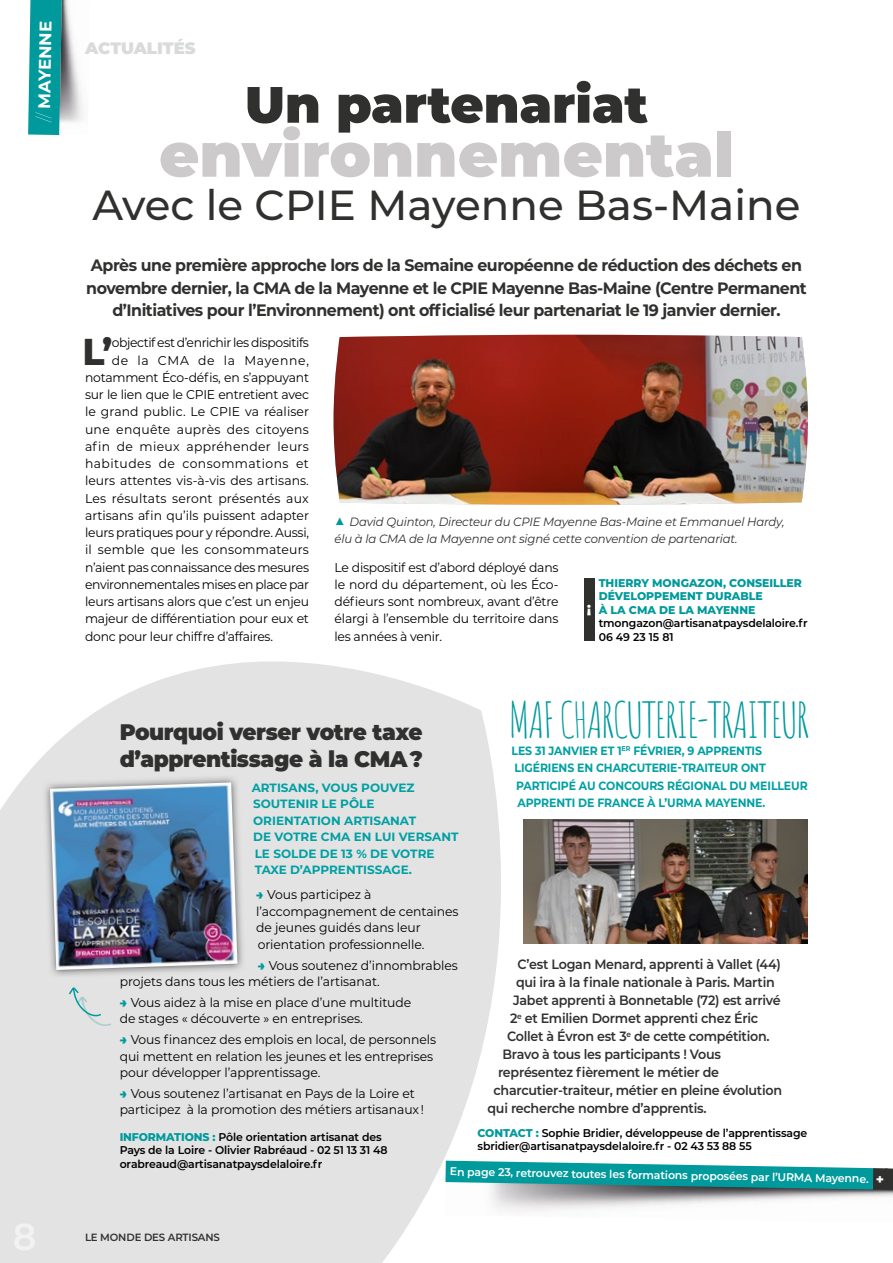
<style>
.page{position:relative;width:893px;height:1263px;background:#fff}
.page>*{position:absolute;margin:0;border:0;box-sizing:border-box;transform-origin:0 0}
.t1{font:900 61.5px "Montserrat";color:#cccaca}
.t2{font:900 51px "Montserrat";color:#30302f}
.t3{font:48px "Amatic SC";letter-spacing:-.04em;color:#009a9c}
.t4{font:500 42px "Montserrat";color:#30302f}
.t5{font:800 37.35px "Montserrat";color:#30302f}
.t6{font:900 22.5px/27px "Montserrat";letter-spacing:-.02em;color:#30302f;scale:.96 1}
.t7{font:700 16.95px "Montserrat";color:#fff}
.t8{font:700 16.5px/22.5px "Montserrat";letter-spacing:-.03em;color:#30302f;text-align:center;scale:.96 1}
.t9{font:900 16.5px "Montserrat";color:#d9dada}
.t10{font:800 15px "Montserrat";color:#fff}
.t11{font:600 13.5px "Montserrat";letter-spacing:-.02em;color:#313130;scale:.94 1}
.t12{font:12.75px/16.5px "Montserrat";letter-spacing:-.005em;color:#000}
.t13{font:12.75px "Montserrat";letter-spacing:-.03em;color:#000}
.t14{font:12.75px "Montserrat";letter-spacing:.015em;color:#000}
.t15{font:12.75px "Montserrat";letter-spacing:.025em;color:#000}
.t16{font:12.75px "Montserrat";letter-spacing:.035em;color:#000}
.t17{font:12.75px "Montserrat";letter-spacing:.055em;color:#000}
.t18{font:700 12px/17.2px "Montserrat";letter-spacing:-.01em;color:#00a0a3;scale:.91 1}
.t19{font:italic 12px/16.5px "Montserrat";letter-spacing:-.015em;color:#30302f}
.t20{font:700 12px/16.5px "Montserrat";letter-spacing:-.01em;color:#00a0a3}
.t21{font:600 11.25px/13.5px "Montserrat";letter-spacing:-.01em;color:#000}
.t22{font:800 11.25px/13.5px "Montserrat";color:#009a9c}
.t23{font:600 11.25px "Montserrat";color:#fff}
.t24{font:600 10.5px "Montserrat";letter-spacing:-.015em;color:#313130}
.s1{font-weight:100}
.s2{font-weight:900;font-style:normal;font-size:18px;color:#009a9c}
.s3{font-weight:900;color:#009a9c}
.s4{font-weight:800;color:#009a9c}
</style>
<div class="page">
<svg style="left:0;top:661px;width:564px;height:602px;fill:#e4e3e4"></svg>
<img style="left:445px;top:1189px;width:448px;height:34px">
<div style="left:872px;top:1168px;width:15px;height:22px;background:#30302f"></div>
<div style="left:885px;top:1168px;width:8px;height:22px;background:#30302f"></div>
<img style="left:334px;top:335px;width:474px;height:170px">
<div style="left:584px;top:578px;width:10px;height:63px;background:#30302f"></div>
<img style="left:42px;top:774px;width:204px;height:203px">
<img style="left:121px;top:976px;width:125px;height:1px">
<img style="left:50px;top:782px;width:187px;height:188px">
<img style="left:78px;top:996px;width:32px;height:29px">
<svg style="left:69px;top:987px;width:32px;height:29px"></svg>
<img style="left:523px;top:820px;width:285px;height:124px">
<div style="left:28px;top:0;width:31px;height:135px;background:#009a9c"></div>
<img style="left:62px;top:0;width:21px;height:122px">
<img style="left:59px;top:0;width:3px;height:135px">
<svg style="left:445px;top:1161px;width:438px;height:28px;background:#32a5a6"></svg>
<h3 class="t7" style="left:32px;top:122px;width:103px;rotate:-89deg"><span class="s1">//</span> MAYENNE</h3>
<p class="t9" style="left:85px;top:36px;width:112px">ACTUALITÉS</p>
<h2 class="t2" style="left:245px;top:66px;width:405px">Un partenariat</h2>
<h1 class="t1" style="left:159px;top:109px;width:576px">environnemental</h1>
<h3 class="t4" style="left:92px;top:176px;width:709px">Avec le CPIE Mayenne Bas-Maine</h3>
<p class="t8" style="left:86px;top:253px;width:752px">Après une première approche lors de la Semaine européenne de réduction des déchets en novembre dernier, la CMA de la Mayenne et le CPIE Mayenne Bas-Maine (Centre Permanent d’Initiatives pour l’Environnement) ont officialisé leur partenariat le 19 janvier dernier.</p>
<h3 class="t5" style="left:82px;top:324px;width:31px">L’</h3>
<p class="t13" style="left:112px;top:334px;width:199px">objectif est d’enrichir les dispositifs</p>
<p class="t17" style="left:112px;top:351px;width:199px">de la CMA de la Mayenne,</p>
<p class="t12" style="left:85px;top:369px;width:225px">notamment Éco-défis, en s’appuyant</p>
<p class="t12" style="left:85px;top:386px;width:225px">sur le lien que le CPIE entretient avec</p>
<p class="t12" style="left:85px;top:403px;width:226px">le grand public. Le CPIE va réaliser</p>
<p class="t15" style="left:85px;top:420px;width:225px">une enquête auprès des citoyens</p>
<p class="t15" style="left:85px;top:437px;width:225px">afin de mieux appréhender leurs</p>
<p class="t16" style="left:85px;top:455px;width:225px">habitudes de consommations et</p>
<p class="t12" style="left:85px;top:472px;width:225px">leurs attentes vis-à-vis des artisans.</p>
<p class="t14" style="left:85px;top:489px;width:225px">Les résultats seront présentés aux</p>
<p class="t12" style="left:85px;top:507px;width:225px">artisans afin qu’ils puissent adapter</p>
<p class="t12" style="left:85px;top:524px;width:226px">leurs pratiques pour y répondre. Aussi,</p>
<p class="t14" style="left:85px;top:541px;width:225px">il semble que les consommateurs</p>
<p class="t12" style="left:85px;top:558px;width:226px">n’aient pas connaissance des mesures</p>
<p class="t13" style="left:85px;top:575px;width:225px">environnementales mises en place par</p>
<p class="t12" style="left:85px;top:593px;width:225px">leurs artisans alors que c’est un enjeu</p>
<p class="t12" style="left:85px;top:610px;width:225px">majeur de différentiation pour eux et</p>
<p class="t12" style="left:85px;top:627px;width:190px">donc pour leur chiffre d’affaires.</p>
<p class="t19" style="left:334px;top:513px;width:451px"><span class="s2">▲</span> David Quinton, Directeur du CPIE Mayenne Bas-Maine et Emmanuel Hardy, élu à la CMA de la Mayenne ont signé cette convention de partenariat.</p>
<p class="t12" style="left:334px;top:558px;width:225px;line-height:17.2px;text-align:justify">Le dispositif est d’abord déployé dans le nord du département, où les Éco&shy;défieurs sont nombreux, avant d’être élargi à l’ensemble du territoire dans les années à venir.</p>
<p class="t22" style="left:599px;top:575px;width:205px">THIERRY MONGAZON, CONSEILLER<br>DÉVELOPPEMENT DURABLE<br>À LA CMA DE LA MAYENNE</p>
<p class="t21" style="left:599px;top:616px;width:211px">tmongazon@artisanatpaysdelaloire.fr<br>06 49 23 15 81</p>
<p class="t10" style="left:587px;top:596px;width:6px">¡</p>
<h3 class="t3" style="left:508px;top:685px;width:302px">MAF CHARCUTERIE-TRAITEUR</h3>
<p class="t18" style="left:511px;top:742px;width:327px">LES 31 JANVIER ET 1<sup>ER</sup> FÉVRIER, 9 APPRENTIS LIGÉRIENS EN CHARCUTERIE-TRAITEUR ONT PARTICIPÉ AU CONCOURS RÉGIONAL DU MEILLEUR APPRENTI DE FRANCE À L’URMA MAYENNE.</p>
<h3 class="t6" style="left:120px;top:717px;width:317px">Pourquoi verser votre taxe d’apprentissage à la CMA ?</h3>
<p class="t20" style="left:252px;top:779px;width:208px">ARTISANS, VOUS POUVEZ<br>SOUTENIR LE PÔLE<br>ORIENTATION ARTISANAT<br>DE VOTRE CMA EN LUI VERSANT<br>LE SOLDE DE 13 % DE VOTRE<br>TAXE D’APPRENTISSAGE.</p>
<p class="t12" style="left:256px;top:886px;width:204px"><span class="s3">→</span> Vous participez à l’accompagnement de centaines de jeunes guidés dans leur orientation professionnelle.</p>
<p class="t12" style="left:120px;top:956px;width:340px;text-indent:138px"><span class="s3">→</span> Vous soutenez d’innombrables projets dans tous les métiers de l’artisanat.</p>
<p class="t12" style="left:120px;top:994px;width:293px"><span class="s3">→</span> Vous aidez à la mise en place d’une multitude de stages « découverte » en entreprises.</p>
<p class="t12" style="left:120px;top:1031px;width:318px"><span class="s3">→</span> Vous financez des emplois en local, de personnels qui mettent en relation les jeunes et les entreprises pour développer l’apprentissage.</p>
<p class="t12" style="left:120px;top:1085px;width:306px"><span class="s3">→</span> Vous soutenez l’artisanat en Pays de la Loire et participez à la promotion des métiers artisanaux !</p>
<p class="t21" style="left:120px;top:1129px;width:269px"><span class="s4">INFORMATIONS :</span> Pôle orientation artisanat des<br>Pays de la Loire - Olivier Rabréaud - 02 51 13 31 48 orabreaud@artisanatpaysdelaloire.fr</p>
<p class="t21" style="left:477px;top:1125px;width:331px"><span class="s4">CONTACT :</span> Sophie Bridier, développeuse de l’apprentissage sbridier@artisanatpaysdelaloire.fr - 02 43 53 88 55</p>
<p class="t11" style="left:517px;top:955px;width:282px">C’est Logan Menard, apprenti à Vallet (44)</p>
<p class="t11" style="left:516px;top:973px;width:277px">qui ira à la finale nationale à Paris. Martin</p>
<p class="t11" style="left:513px;top:991px;width:286px">Jabet apprenti à Bonnetable (72) est arrivé</p>
<p class="t11" style="left:510px;top:1009px;width:265px">2<sup>e</sup> et Emilien Dormet apprenti chez Éric</p>
<p class="t11" style="left:507px;top:1027px;width:281px">Collet à Évron est 3<sup>e</sup> de cette compétition.</p>
<p class="t11" style="left:502px;top:1045px;width:234px">Bravo à tous les participants ! Vous</p>
<p class="t11" style="left:498px;top:1063px;width:237px">représentez fièrement le métier de</p>
<p class="t11" style="left:493px;top:1081px;width:308px">charcutier-traiteur, métier en pleine évolution</p>
<p class="t11" style="left:487px;top:1099px;width:234px">qui recherche nombre d’apprentis.</p>
<p class="t23" style="left:450px;top:1163px;width:420px;rotate:1deg">En page 23, retrouvez toutes les formations proposées par l’URMA Mayenne.</p>
<p class="t24" style="left:85px;top:1229px;width:136px">LE MONDE DES ARTISANS</p>
</div>
